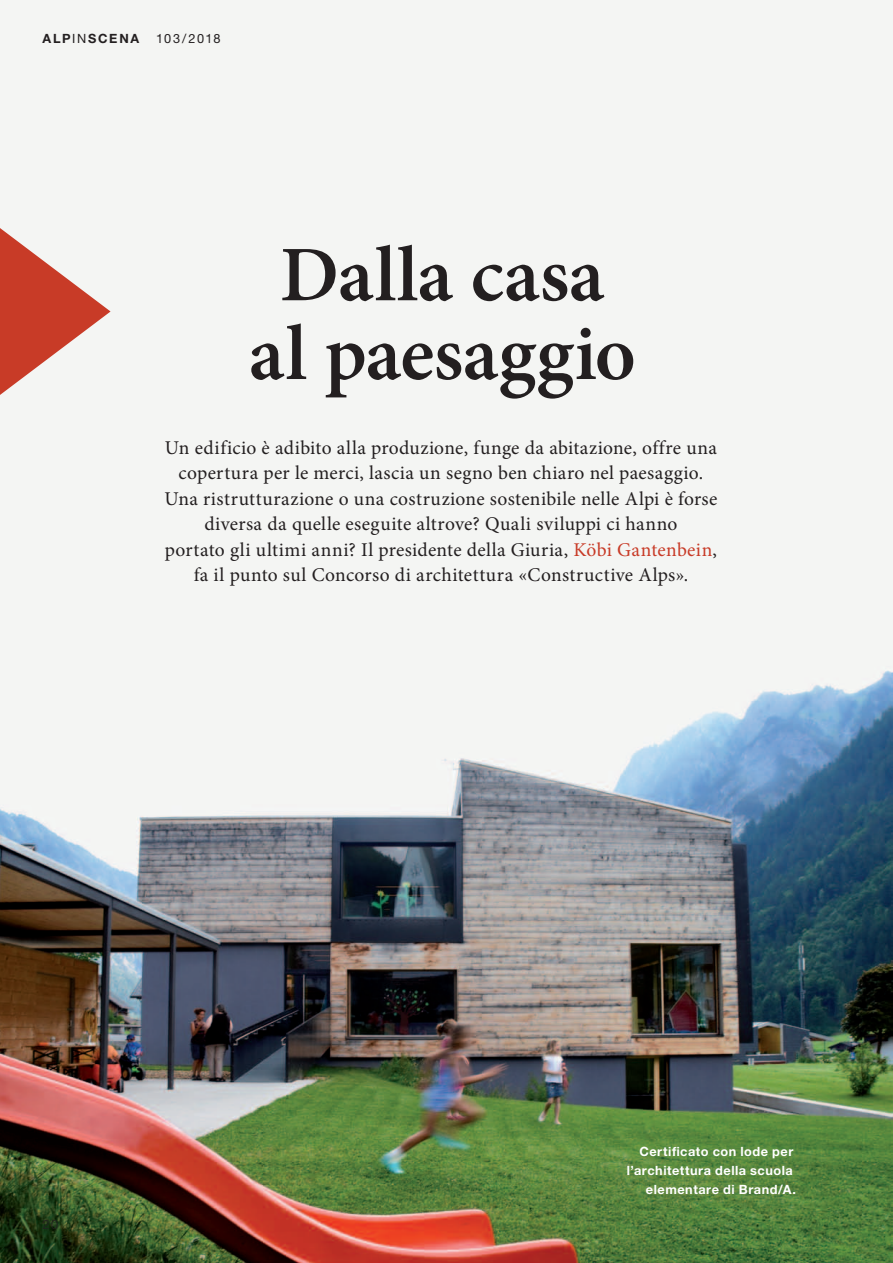
<style>
.page{position:relative;width:893px;height:1263px;background:#fff}
.page>*{position:absolute;margin:0;border:0;box-sizing:border-box;transform-origin:0 0}
.t1{font:600 78.75px/78.8px "Minion Pro";letter-spacing:-.005em;color:#231f20;text-align:center}
.t2{font:19.5px/25.5px "Minion Pro";letter-spacing:.02em;color:#231f20;text-align:center}
.t3{font:700 12.75px/19.2px "Helvetica Neue LT Pro";letter-spacing:.045em;color:#fff;text-align:right}
.t4{font:700 12.75px "Helvetica Neue LT Pro";letter-spacing:.14em;color:#231f20}
.t5{font:12.75px "Helvetica Neue LT Pro";letter-spacing:.105em;color:#231f20}
.t6{font:300 12.75px "Helvetica Neue LT Pro";color:#231f20}
.s1{font-weight:400}
.s2{color:#c83b27}
</style>
<div class="page">
<img style="left:0;top:0;width:893px;height:1263px">
<svg style="left:0;top:228px;width:111px;height:167px"></svg>
<p class="t4" style="left:43px;top:31px;width:97px">Alp<span class="s1">in</span>scena</p>
<p class="t5" style="left:156px;top:31px;width:66px">103/2018</p>
<h1 class="t1" style="left:249px;top:235px;width:389px">Dalla casa al paesaggio</h1>
<p class="t2" style="left:164px;top:435px;width:555px">Un edificio è adibito alla produzione, funge da abitazione, offre una copertura per le merci, lascia un segno ben chiaro nel paesaggio.<br>Una ristrutturazione o una costruzione sostenibile nelle Alpi è forse diversa da quelle eseguite altrove? Quali sviluppi ci hanno<br>portato gli ultimi anni? Il presidente della Giuria, <span class="s2">Köbi Gantenbein</span>, fa il punto sul Concorso di architettura «Constructive Alps».</p>
<p class="t6" style="left:43px;top:1216px;width:17px">20</p>
<p class="t3" style="left:627px;top:1142px;width:171px">Certificato con lode per l’architettura della scuola elementare di Brand/A.</p>
</div>
